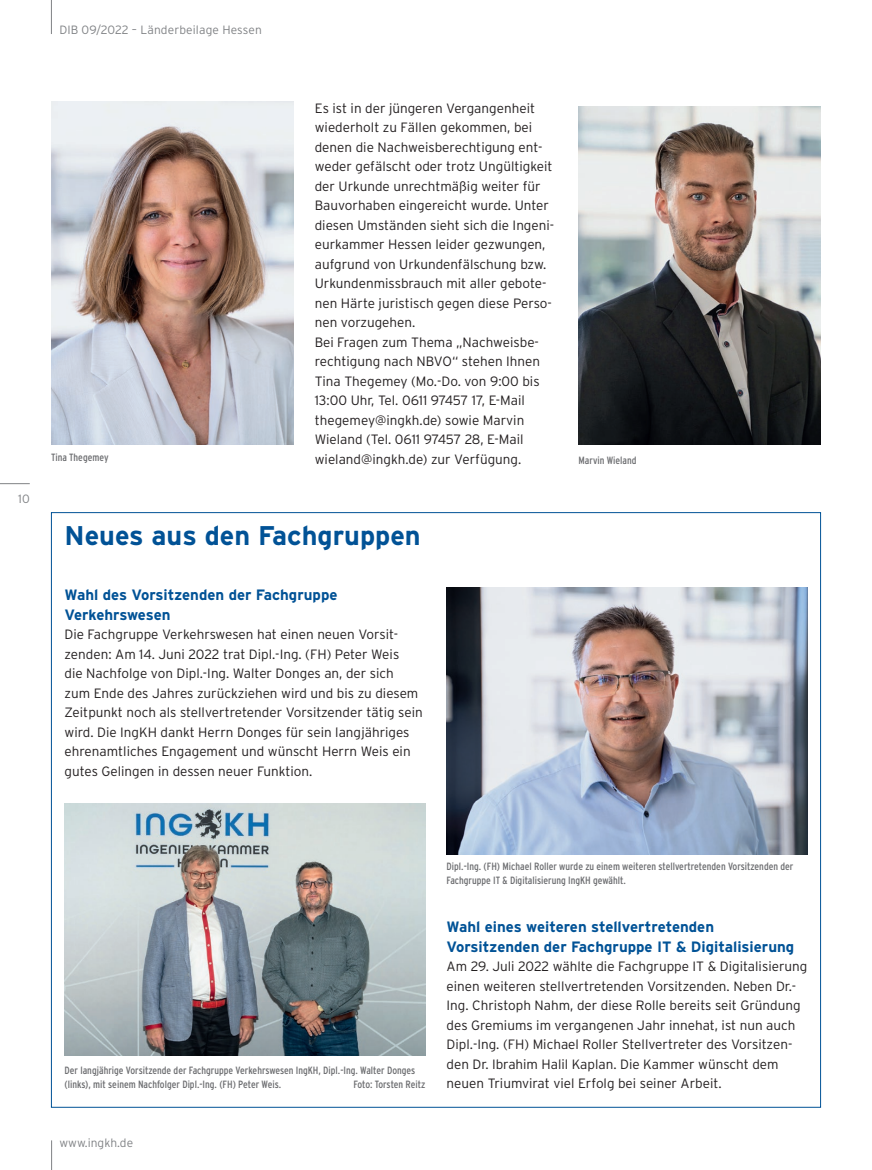
<style>
.page{position:relative;width:872px;height:1170px;background:#fff}
.page>*{position:absolute;margin:0;border:0;box-sizing:border-box;transform-origin:0 0}
.t1{font:700 27px "Interstate";color:#015296}
.t2{font:700 15px/19.5px "Interstate";color:#015296}
.t3{font:300 13.5px/19.5px "Interstate";color:#231f20}
.t4{font:300 12px "Interstate";letter-spacing:.01em;color:#808285}
.t5{font:condensed 10.5px/14.2px "Interstate";color:#6c6d70}
</style>
<div class="page">
<hr style="left:0;top:483px;width:30px;height:1px;background:#808285">
<svg style="left:51px;top:1140px;width:1px;height:29px"></svg>
<hr style="left:51px;top:0;width:1px;height:34px;background:#808285">
<img style="left:578px;top:106px;width:243px;height:338px">
<img style="left:51px;top:101px;width:242px;height:343px">
<img style="left:65px;top:803px;width:360px;height:252px">
<img style="left:446px;top:587px;width:361px;height:266px">
<p class="t4" style="left:59px;top:23px;width:204px">DIB 09/2022 – Länderbeilage Hessen</p>
<p class="t4" style="left:18px;top:492px;width:13px">10</p>
<p class="t5" style="left:51px;top:449px;width:59px">Tina Thegemey</p>
<p class="t3" style="left:315px;top:98px;width:241px">Es ist in der jüngeren Vergangenheit wiederholt zu Fällen gekommen, bei denen die Nachweisberechtigung ent&shy;weder gefälscht oder trotz Ungültigkeit der Urkunde unrechtmäßig weiter für Bauvorhaben eingereicht wurde. Unter diesen Umständen sieht sich die Ingeni&shy;eurkammer Hessen leider gezwungen, aufgrund von Urkundenfälschung bzw.<br>Urkundenmissbrauch mit aller gebote&shy;nen Härte juristisch gegen diese Perso&shy;nen vorzugehen.<br>Bei Fragen zum Thema „Nachweisbe&shy;rechtigung nach NBVO“ stehen Ihnen Tina Thegemey (Mo.-Do. von 9:00 bis 13:00 Uhr, Tel. 0611 97457 17, E-Mail thegemey@ingkh.de) sowie Marvin Wieland (Tel. 0611 97457 28, E-Mail wieland@ingkh.de) zur Verfügung.</p>
<h1 class="t1" style="left:65px;top:521px;width:358px">Neues aus den Fachgruppen</h1>
<p class="t2" style="left:65px;top:585px;width:274px">Wahl des Vorsitzenden der Fachgruppe<br>Verkehrswesen</p>
<p class="t3" style="left:65px;top:624px;width:360px">Die Fachgruppe Verkehrswesen hat einen neuen Vorsit&shy;zenden: Am 14. Juni 2022 trat Dipl.-Ing. (FH) Peter Weis<br>die Nachfolge von Dipl.-Ing. Walter Donges an, der sich zum Ende des Jahres zurückziehen wird und bis zu diesem Zeitpunkt noch als stellvertretender Vorsitzender tätig sein wird. Die IngKH dankt Herrn Donges für sein langjähriges ehrenamtliches Engagement und wünscht Herrn Weis ein gutes Gelingen in dessen neuer Funktion.</p>
<p class="t5" style="left:578px;top:453px;width:59px">Marvin Wieland</p>
<p class="t5" style="left:65px;top:1062px;width:352px">Der langjährige Vorsitzende der Fachgruppe Verkehrswesen IngKH, Dipl.-Ing. Walter Donges (links), mit seinem Nachfolger Dipl.-Ing. (FH) Peter Weis.</p>
<p class="t5" style="left:353px;top:1077px;width:73px">Foto: Torsten Reitz</p>
<p class="t4" style="left:60px;top:1135px;width:75px">www.ingkh.de</p>
<p class="t5" style="left:446px;top:859px;width:348px">Dipl.-Ing. (FH) Michael Roller wurde zu einem weiteren stellvertretenden Vorsitzenden der<br>Fachgruppe IT &amp; Digitalisierung IngKH gewählt.</p>
<p class="t2" style="left:446px;top:916px;width:349px">Wahl eines weiteren stellvertretenden<br>Vorsitzenden der Fachgruppe IT &amp; Digitalisierung</p>
<p class="t3" style="left:446px;top:956px;width:362px">Am 29. Juli 2022 wählte die Fachgruppe IT &amp; Digitalisierung einen weiteren stellvertretenden Vorsitzenden. Neben Dr.- Ing. Christoph Nahm, der diese Rolle bereits seit Gründung des Gremiums im vergangenen Jahr innehat, ist nun auch Dipl.-Ing. (FH) Michael Roller Stellvertreter des Vorsitzen&shy;den Dr. Ibrahim Halil Kaplan. Die Kammer wünscht dem neuen Triumvirat viel Erfolg bei seiner Arbeit.</p>
</div>
